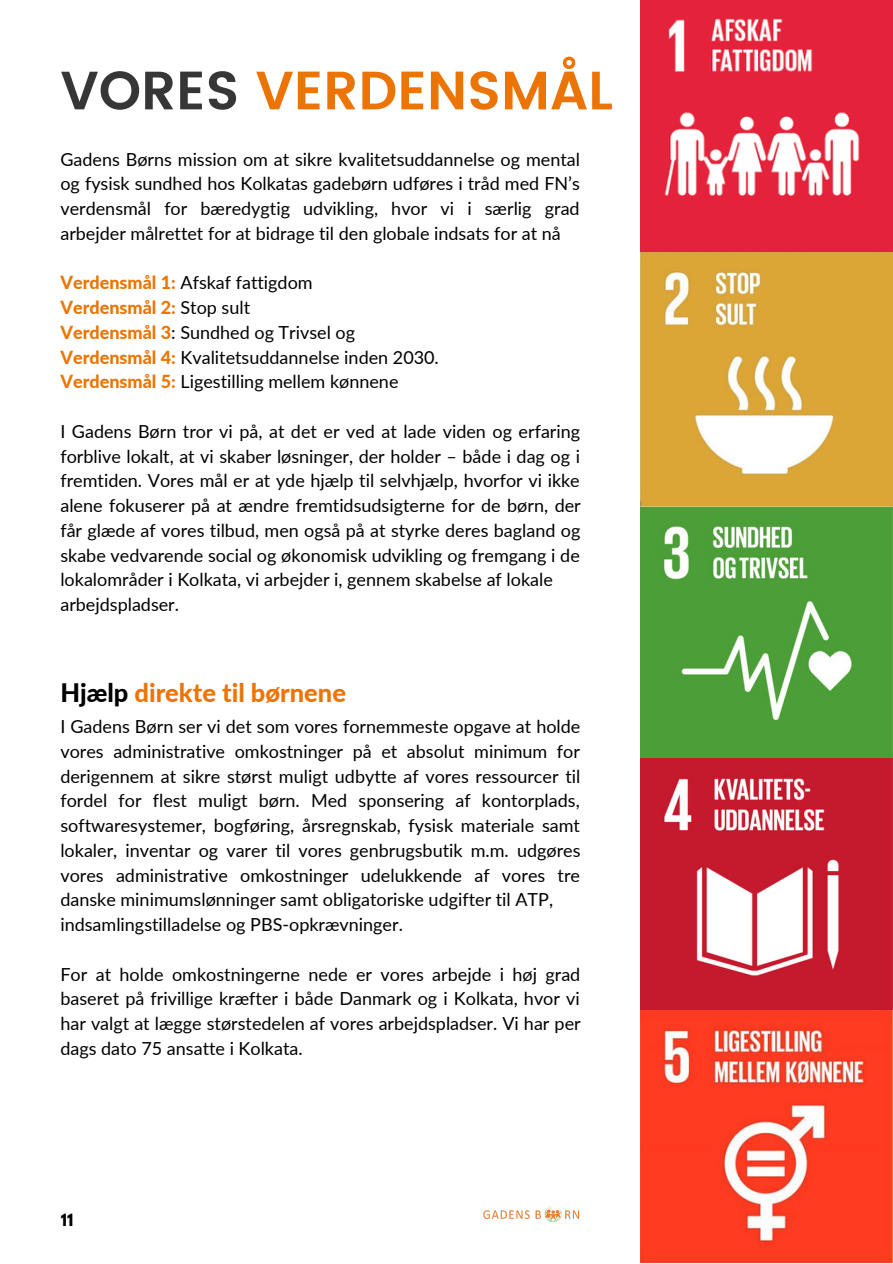
<style>
.page{position:relative;width:893px;height:1264px;background:#fff}
.page>*{position:absolute;margin:0;border:0;box-sizing:border-box;transform-origin:0 0}
.t1{font:600 54px "Poppins";color:#ec7404}
.t2{font:800 25.5px "Lato";color:#ec7404}
.t3{font:18px/24.8px "Lato";color:#000;text-align:justify}
.t4{font:800 18px "Lato";color:#ec7404}
.t5{font:700 15px "League Spartan";color:#000}
.s1{color:#363636}
.s2{font-weight:800;color:#ec7404}
.s3{font-weight:400;color:#000}
.s4{color:#000}
</style>
<div class="page">
<img style="left:640px;top:0;width:252px;height:1262px">
<img style="left:725px;top:1254px;width:103px;height:8px">
<img style="left:483px;top:1206px;width:96px;height:16px">
<p class="t1" style="left:60px;top:59px;width:554px"><span class="s1">VORES</span> VERDENSMÅL</p>
<p class="t3" style="left:60px;top:146px;width:521px">Gadens Børns mission om at sikre kvalitetsuddannelse og mental og fysisk sundhed hos Kolkatas gadebørn udføres i tråd med FN’s verdensmål for bæredygtig udvikling, hvor vi i særlig grad arbejder målrettet for at bidrage til den globale indsats for at nå</p>
<p class="t3" style="left:60px;top:270px;width:254px"><span class="s2">Verdensmål 1:</span> Afskaf fattigdom</p>
<p class="t4" style="left:60px;top:296px;width:191px">Verdensmål 2: <span class="s3">Stop sult</span></p>
<p class="t3" style="left:60px;top:319px;width:296px"><span class="s2">Verdensmål 3</span>: Sundhed og Trivsel og</p>
<p class="t3" style="left:60px;top:344px;width:380px"><span class="s2">Verdensmål 4:</span> Kvalitetsuddannelse inden 2030.</p>
<p class="t3" style="left:60px;top:369px;width:339px"><span class="s2">Verdensmål 5:</span> Ligestilling mellem kønnene</p>
<p class="t3" style="left:60px;top:418px;width:522px">I Gadens Børn tror vi på, at det er ved at lade viden og erfaring forblive lokalt, at vi skaber løsninger, der holder – både i dag og i fremtiden. Vores mål er at yde hjælp til selvhjælp, hvorfor vi ikke alene fokuserer på at ændre fremtidsudsigterne for de børn, der får glæde af vores tilbud, men også på at styrke deres bagland og skabe vedvarende social og økonomisk udvikling og fremgang i de lokalområder i Kolkata, vi arbejder i, gennem skabelse af lokale</p>
<p class="t3" style="left:60px;top:591px;width:120px">arbejdspladser.</p>
<p class="t2" style="left:60px;top:677px;width:287px"><span class="s4">Hjælp</span> direkte til børnene</p>
<p class="t3" style="left:60px;top:714px;width:521px">I Gadens Børn ser vi det som vores fornemmeste opgave at holde vores administrative omkostninger på et absolut minimum for derigennem at sikre størst muligt udbytte af vores ressourcer til fordel for flest muligt børn. Med sponsering af kontorplads, softwaresystemer, bogføring, årsregnskab, fysisk materiale samt lokaler, inventar og varer til vores genbrugsbutik m.m. udgøres vores administrative omkostninger udelukkende af vores tre danske minimumslønninger samt obligatoriske udgifter til ATP,</p>
<p class="t3" style="left:60px;top:911px;width:344px">indsamlingstilladelse og PBS-opkrævninger.</p>
<p class="t3" style="left:60px;top:961px;width:521px">For at holde omkostningerne nede er vores arbejde i høj grad baseret på frivillige kræfter i både Danmark og i Kolkata, hvor vi har valgt at lægge størstedelen af vores arbejdspladser. Vi har per dags dato 75 ansatte i Kolkata.</p>
<p class="t5" style="left:61px;top:1212px;width:14px">11</p>
</div>
